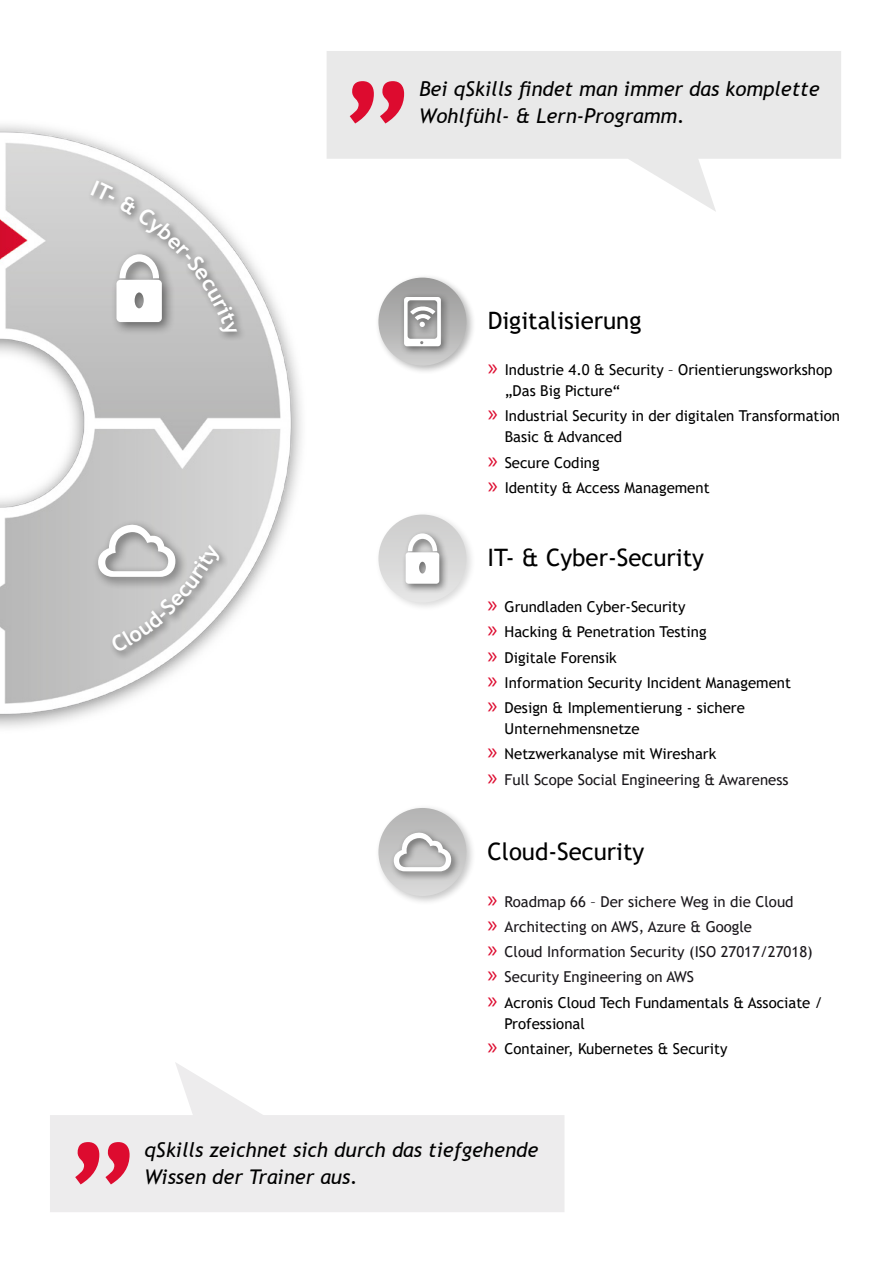
<style>
.page{position:relative;width:893px;height:1263px;background:#fff}
.page>*{position:absolute;margin:0;border:0;box-sizing:border-box;transform-origin:0 0}
.t1{font:700 134.7px "Trebuchet MS";color:#dd0b2f}
.t2{font:24px "Trebuchet MS";color:#000}
.t3{font:italic 20.25px/27px "Trebuchet MS";color:#000}
.t4{font:15px/25.2px "Trebuchet MS";color:#000}
.t5{font:15px/25.2px "Trebuchet MS";color:#1a171b}
.s1{font-family:"Myriad Pro";font-size:24px;color:#dd0b2f}
.s2{color:#1a171b}
.s3{color:#000}
</style>
<div class="page">
<svg style="left:327px;top:51px;width:514px;height:161px;fill:#e9e9e9"></svg>
<svg style="left:50px;top:1062px;width:514px;height:150px;fill:#edeced"></svg>
<div style="left:374px;top:510px;width:102px;height:102px;background:#000;opacity:.5"></div>
<div style="left:378px;top:514px;width:88px;height:89px;background:linear-gradient(to bottom,#cdcdcd,#e5e5e5);border-radius:50%"></div>
<div style="left:401px;top:529px;width:48px;height:65px;background:#000;opacity:.5"></div>
<svg style="left:406px;top:533px;width:33px;height:51px"></svg>
<div style="left:374px;top:804px;width:102px;height:102px;background:#000;opacity:.5"></div>
<div style="left:378px;top:808px;width:88px;height:88px;background:linear-gradient(to bottom,#b2b2b2,#dbdada);border-radius:50%"></div>
<div style="left:389px;top:828px;width:72px;height:53px;background:#000;opacity:.5"></div>
<svg style="left:394px;top:830px;width:57px;height:41px"></svg>
<img style="left:0;top:124px;width:302px;height:604px">
<div style="left:92px;top:518px;width:97px;height:72px;background:#c3c3c3"></div>
<div style="left:108px;top:541px;width:121px;height:119px;background:#000;opacity:.5"></div>
<div style="left:87px;top:176px;width:159px;height:165px;background:#000;opacity:.5"></div>
<div style="left:374px;top:273px;width:102px;height:102px;background:#000;opacity:.5"></div>
<div style="left:378px;top:278px;width:88px;height:88px;background:linear-gradient(to bottom,#989898,#cdcdcd);border-radius:50%"></div>
<div style="left:400px;top:293px;width:51px;height:63px;background:#000;opacity:.5"></div>
<svg style="left:404px;top:297px;width:37px;height:49px"></svg>
<svg style="left:98px;top:521px;width:125px;height:132px"></svg>
<svg style="left:91px;top:180px;width:146px;height:157px"></svg>
<h1 class="t1" style="left:341px;top:-33px;width:72px">„</h1>
<h3 class="t3" style="left:419px;top:76px;width:402px">Bei qSkills findet man immer das komplette<br>Wohlfühl- &amp; Lern-Programm.</h3>
<h2 class="t2" style="left:488px;top:305px;width:155px">Digitalisierung</h2>
<p class="t4" style="left:505px;top:359px;width:329px;line-height:21px;text-indent:-17px"><span class="s1">»</span> Industrie 4.0 &amp; Security – Orientierungsworkshop „Das Big Picture“</p>
<p class="t4" style="left:505px;top:405px;width:337px;line-height:21px;text-indent:-17px"><span class="s1">»</span> Industrial Security in der digitalen Transformation<br>Basic &amp; Advanced</p>
<p class="t4" style="left:488px;top:450px;width:223px"><span class="s1">»</span> Secure Coding<br><span class="s1">»</span> Identity &amp; Access Management</p>
<h2 class="t2" style="left:488px;top:542px;width:218px">IT- &amp; Cyber-Security</h2>
<p class="t4" style="left:488px;top:594px;width:305px"><span class="s1">»</span> Grundladen Cyber-Security<br><span class="s1">»</span> Hacking &amp; Penetration Testing<br><span class="s1">»</span> Digitale Forensik<br><span class="s1">»</span> Information Security Incident Management <span class="s1">»</span> Design &amp; Implementierung - sichere</p>
<p class="t4" style="left:488px;top:716px;width:302px;text-indent:17px">Unternehmensnetze<br><span class="s1">»</span> Netzwerkanalyse mit Wireshark<br><span class="s1">»</span> <span class="s2">Full Scope Social Engineering &amp; Awareness</span></p>
<h2 class="t2" style="left:488px;top:836px;width:158px">Cloud-Security</h2>
<p class="t5" style="left:488px;top:888px;width:337px"><span class="s1">»</span> Roadmap 66 – Der sichere Weg in die Cloud<br><span class="s1">»</span> Architecting on AWS, Azure &amp; Google<br><span class="s1">»</span> Cloud Information Security (ISO 27017/27018) <span class="s1">»</span> Security Engineering on AWS<br><span class="s1">»</span> <span class="s3">Acronis Cloud Tech Fundamentals &amp; Associate /</span></p>
<p class="t4" style="left:488px;top:1010px;width:241px;text-indent:17px">Professional<br><span class="s1">»</span> Container, Kubernetes &amp; Security</p>
<h1 class="t1" style="left:67px;top:1028px;width:72px">„</h1>
<h3 class="t3" style="left:145px;top:1136px;width:395px">qSkills zeichnet sich durch das tiefgehende<br>Wissen der Trainer aus.</h3>
</div>
